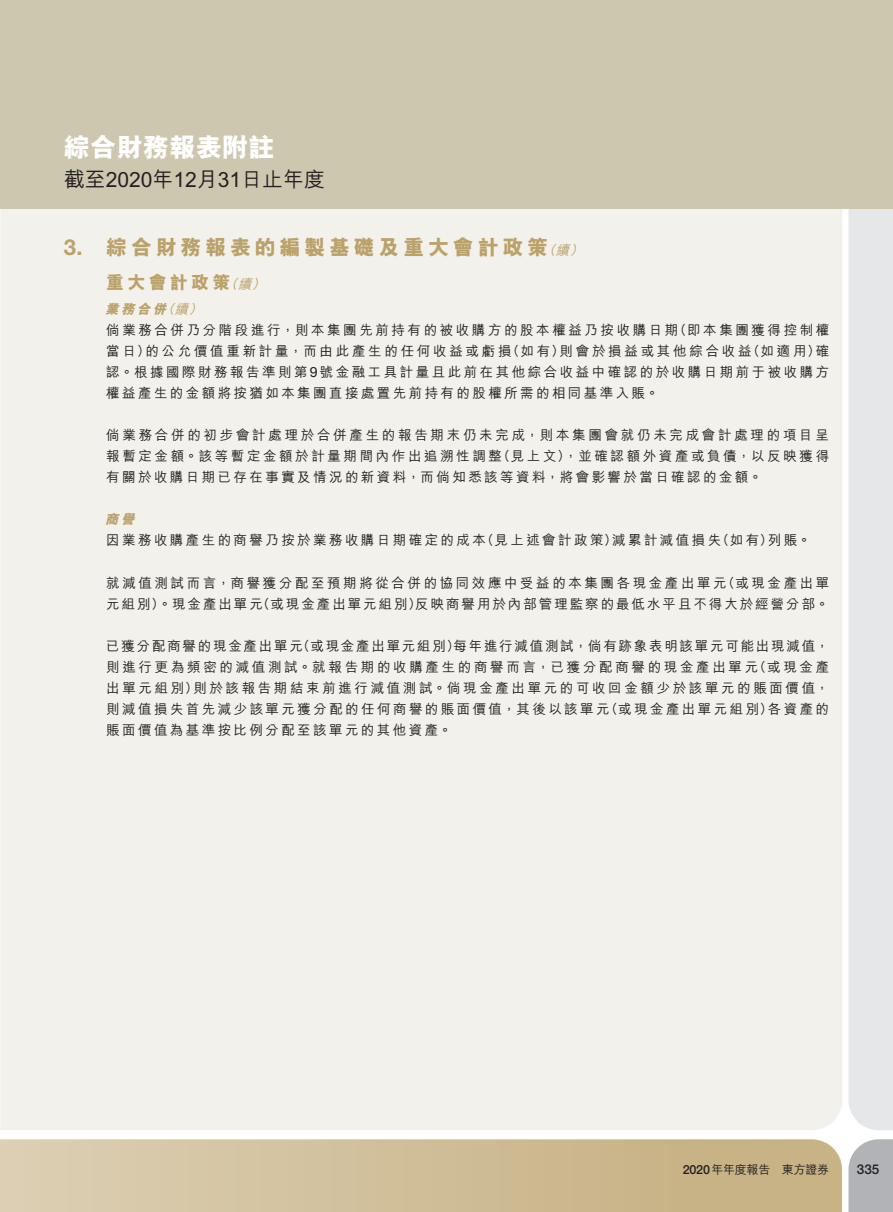
<style>
.page{position:relative;width:893px;height:1212px;background:#fff}
.page>*{position:absolute;margin:0;border:0;box-sizing:border-box;transform-origin:0 0}
.t1{font:800 26.4px "M Hei HK";color:#fff}
._01_Heading_1{font:800 21px "M Hei HK";letter-spacing:.18em;color:#bba16a}
.t2{font:500 21px "M Hei HK";color:#231f20}
._02_Heading_2{font:800 18px "M Hei HK";letter-spacing:.18em;color:#bba16a}
._00_Body_text{font:500 13.5px/21px "M Hei HK";letter-spacing:.18em;color:#231f20;text-align:justify}
._03_Heading_3{font:italic 800 13.5px "M Hei HK";color:#bba16a}
.t3{font:500 13.5px "Helvetica Neue LT Std";color:#231f20}
.t4{font:500 12px "M Hei HK";letter-spacing:-.02em;color:#231f20}
.s1{font-family:"Helvetica Neue LT Std";font-weight:700;font-size:22.05px}
.s2{font-weight:500;font-style:italic;font-size:13.5px}
.s3{font-weight:500}
.s4{font-family:"Helvetica Neue LT Std";font-weight:400;font-size:14.1px}
.s5{font-family:"Helvetica Neue LT Std";font-size:12.6px}
</style>
<div class="page">
<div style="left:0;top:209px;width:842px;height:921px;background:#f3f1eb"></div>
<svg style="left:848px;top:209px;width:45px;height:921px;background:#e7e8ea"></svg>
<svg style="left:0;top:1139px;width:842px;height:73px;background:#d0be99"></svg>
<svg style="left:848px;top:1139px;width:45px;height:73px;background:#b7b8bc"></svg>
<div style="left:0;top:0;width:893px;height:209px;background:#cec7af"></div>
<h1 class="t1" style="left:64px;top:134px;width:213px">綜合財務報表附註</h1>
<h2 class="t2" style="left:64px;top:164px;width:263px">截至2020年12月31日止年度</h2>
<p class="_01_Heading_1" style="left:64px;top:236px;width:525px"><span class="s1">3.</span> 綜合財務報表的編製基礎及重大會計政策<span class="s2">（續）</span></p>
<p class="_02_Heading_2" style="left:106px;top:273px;width:165px">重大會計政策<span class="s2">（續）</span></p>
<p class="_03_Heading_3" style="left:105px;top:302px;width:103px">業務合併<span class="s3">（續）</span></p>
<p class="_00_Body_text" style="left:106px;top:318px;width:725px">倘業務合併乃分階段進行，則本集團先前持有的被收購方的股本權益乃按收購日期（即本集團獲得控制權當日）的公允價值重新計量，而由此產生的任何收益或虧損（如有）則會於損益或其他綜合收益（如適用）確認。根據國際財務報告準則第<span class="s4">9</span>號金融工具計量且此前在其他綜合收益中確認的於收購日期前于被收購方權益產生的金額將按猶如本集團直接處置先前持有的股權所需的相同基準入賬。</p>
<p class="_00_Body_text" style="left:106px;top:423px;width:724px">倘業務合併的初步會計處理於合併產生的報告期末仍未完成，則本集團會就仍未完成會計處理的項目呈報暫定金額。該等暫定金額於計量期間內作出追溯性調整（見上文），並確認額外資產或負債，以反映獲得有關於收購日期已存在事實及情況的新資料，而倘知悉該等資料，將會影響於當日確認的金額。</p>
<p class="_03_Heading_3" style="left:105px;top:513px;width:34px">商譽</p>
<p class="_00_Body_text" style="left:106px;top:529px;width:706px">因業務收購產生的商譽乃按於業務收購日期確定的成本（見上述會計政策）減累計減值損失（如有）列賬。</p>
<p class="_00_Body_text" style="left:106px;top:571px;width:724px">就減值測試而言，商譽獲分配至預期將從合併的協同效應中受益的本集團各現金產出單元（或現金產出單元組別）。現金產出單元（或現金產出單元組別）反映商譽用於內部管理監察的最低水平且不得大於經營分部。</p>
<p class="_00_Body_text" style="left:106px;top:634px;width:724px">已獲分配商譽的現金產出單元（或現金產出單元組別）每年進行減值測試，倘有跡象表明該單元可能出現減值，則進行更為頻密的減值測試。就報告期的收購產生的商譽而言，已獲分配商譽的現金產出單元（或現金產出單元組別）則於該報告期結束前進行減值測試。倘現金產出單元的可收回金額少於該單元的賬面價值，則減值損失首先減少該單元獲分配的任何商譽的賬面價值，其後以該單元（或現金產出單元組別）各資產的賬面價值為基準按比例分配至該單元的其他資產。</p>
<p class="t4" style="left:683px;top:1161px;width:148px"><span class="s5">2020</span>年年度報告 東方證券</p>
<p class="t3" style="left:857px;top:1161px;width:24px">335</p>
</div>
